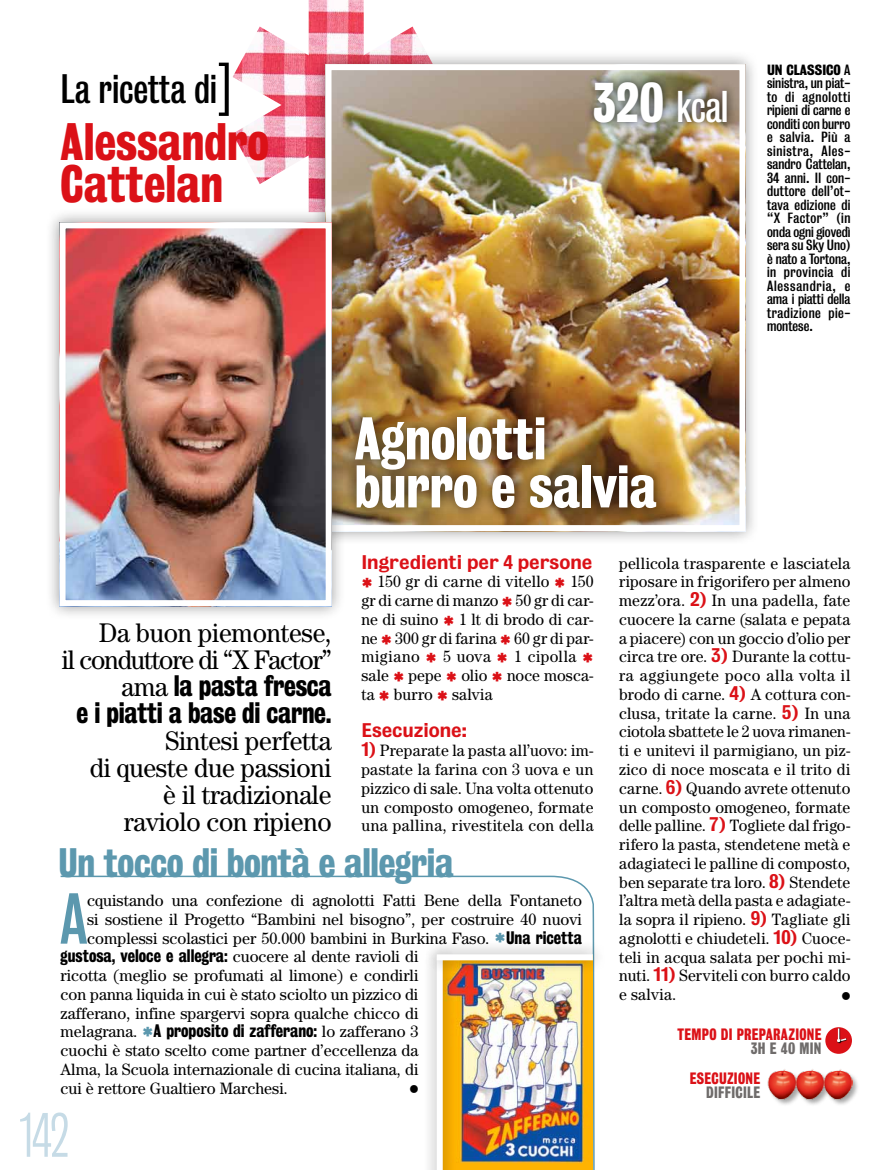
<style>
.page{position:relative;width:893px;height:1170px;background:#fff}
.page>*{position:absolute;margin:0;border:0;box-sizing:border-box;transform-origin:0 0}
.t1{font:65.4px "Bureau Grotesque Three Three";color:#5c98ae}
.t2{font:57px "Bureau Grotesque Three One";color:#c6dbe6;scale:.89 1}
.t3{font:54.75px/48px "Bureau Grotesque Three Seven";color:#fff}
.t4{font:48px/42px "Bureau Grotesque Three Seven";color:#db1117}
.t5{font:40.5px "Bureau Grotesque Three Three";color:#fff}
.t6{font:37.5px "Bureau Grotesque Three Seven";letter-spacing:-.01em;color:#5c98ae}
.t7{font:37.5px "Bureau Grotesque Three Three";letter-spacing:.01em;color:#000}
.t8{font:31.5px "Bureau Grotesque Three Seven";color:#db1117}
.t9{font:27px/27px "Century Std";letter-spacing:-.01em;color:#000;text-align:right;scale:.95 1}
.t10{font:27px/27px "Century Std";letter-spacing:-.04em;color:#000;text-align:right;scale:.95 1}
.t11{font:27px/27px "Bureau Grotesque Three Seven";letter-spacing:-.01em;color:#000;text-align:right;scale:.95 1}
.t12{font:18px "Bureau Grotesque Five Five";color:#db1117}
.t13{font:18px "Bureau Grotesque Three Seven";color:#000;scale:.95 1}
.t14{font:16.5px/18.8px "Century Std";letter-spacing:.005em;color:#000;text-align:justify;scale:.95 1}
.t15{font:16.5px/18.8px "Century Std";letter-spacing:.005em;color:#000;text-align:justify}
.t16{font:16.5px "Bureau Grotesque Three Seven";color:#000}
.t17{font:16.5px "Century Std";letter-spacing:.025em;color:#000;scale:.95 1}
.t18{font:16.5px "Century Std";letter-spacing:.04em;color:#000;scale:.95 1}
.t19{font:15px "Bureau Grotesque Three Seven";letter-spacing:.02em;color:#db1117}
.t20{font:15px "Bureau Grotesque Three Seven";letter-spacing:.02em;color:#6f6c6b}
.t21{font:13.5px/13.5px "Bureau Grotesque Three Three";letter-spacing:.035em;color:#000;text-align:justify;scale:1.1 1}
.t22{font:13.5px "Bureau Grotesque Three Seven";color:#000;scale:1.1 1}
.s1{font-family:"Bureau Grotesque Three One";font-size:57px}
.s2{font-family:"Bureau Grotesque Three Seven";font-size:51px}
.s3{font-family:"Bureau Grotesque Three Three"}
.s4{font-family:"Century Std"}
.s5{font-family:"Bureau Grotesque Five Five";font-size:18px;color:#db1117}
.s6{font-family:"Bureau Grotesque Three Seven";font-size:31.5px;color:#5c98ae}
.s7{font-family:"Bureau Grotesque Three Seven"}
</style>
<div class="page">
<img style="left:233px;top:0;width:190px;height:208px">
<div style="left:312px;top:50px;width:447px;height:495px;background:#000;opacity:.4"></div>
<img style="left:332px;top:71px;width:406px;height:453px">
<div style="left:325px;top:64px;width:420px;height:467px;border:6px solid #fff"></div>
<div style="left:46px;top:208px;width:300px;height:412px;background:#000;opacity:.4"></div>
<img style="left:67px;top:229px;width:258px;height:370px">
<div style="left:60px;top:222px;width:272px;height:384px;border:6px solid #fff"></div>
<div style="left:342px;top:403px;width:328px;height:118px;background:#000;opacity:.7"></div>
<div style="left:585px;top:73px;width:151px;height:58px;background:#000;opacity:.75"></div>
<div style="left:825px;top:1027px;width:27px;height:26px;background:#db1117;border-radius:50%"></div>
<svg style="left:837px;top:1028px;width:11px;height:15px"></svg>
<svg style="left:60px;top:875px;width:535px;height:294px"></svg>
<img style="left:457px;top:974px;width:136px;height:195px">
<div style="left:768px;top:1069px;width:36px;height:37px;background:#000;opacity:.35"></div>
<img style="left:767px;top:1069px;width:29px;height:30px">
<div style="left:796px;top:1069px;width:36px;height:37px;background:#000;opacity:.35"></div>
<div style="left:824px;top:1069px;width:36px;height:37px;background:#000;opacity:.35"></div>
<div style="left:423px;top:942px;width:34px;height:227px;background:#000;opacity:.4"></div>
<div style="left:437px;top:955px;width:6px;height:214px;background:#fff"></div>
<div style="left:423px;top:940px;width:183px;height:34px;background:#000;opacity:.4"></div>
<div style="left:437px;top:954px;width:156px;height:6px;background:#fff"></div>
<h3 class="t7" style="left:61px;top:68px;width:173px">La ricetta di<span class="s1">]</span></h3>
<h3 class="t4" style="left:61px;top:121px;width:210px">Alessandro<br>Cattelan</h3>
<h3 class="t5" style="left:593px;top:84px;width:137px"><span class="s2">320</span> kcal</h3>
<h3 class="t3" style="left:355px;top:414px;width:304px">Agnolotti burro e salvia</h3>
<p class="t22" style="left:767px;top:62px;width:77px">un classico <span class="s3">A</span></p>
<p class="t21" style="left:767px;top:76px;width:77px">sinistra, un piat&shy;to di agnolotti ripieni di carne e conditi con burro e salvia. Più a sinistra, Ales&shy;sandro Cattelan, 34 anni. Il con&shy;duttore dell’ot&shy;tava edizione di “X Factor” (in onda ogni giovedì sera su Sky Uno) è nato a Tortona, in provincia di Alessandria, e ama i piatti della tradizione pie&shy;montese.</p>
<h3 class="t10" style="left:62px;top:619px;width:286px">Da buon piemontese,<br>il conduttore di “X Factor”</h3>
<h3 class="t11" style="left:77px;top:672px;width:270px"><span class="s4">ama</span> la pasta fresca<br>e i piatti a base di carne.</h3>
<h3 class="t9" style="left:90px;top:727px;width:256px">Sintesi perfetta<br>di queste due passioni è il tradizionale raviolo con ripieno</h3>
<p class="t12" style="left:361px;top:551px;width:233px">Ingredienti per 4 persone</p>
<h3 class="t8" style="left:361px;top:572px;width:13px">*</h3>
<p class="t14" style="left:378px;top:572px;width:182px">150 gr di carne di vitello</p>
<h3 class="t8" style="left:554px;top:572px;width:13px">*</h3>
<p class="t14" style="left:570px;top:572px;width:26px">150</p>
<p class="t14" style="left:361px;top:590px;width:146px">gr di carne di manzo</p>
<h3 class="t8" style="left:501px;top:591px;width:13px">*</h3>
<p class="t14" style="left:516px;top:590px;width:84px">50 gr di car-</p>
<p class="t14" style="left:361px;top:609px;width:83px">ne di suino</p>
<h3 class="t8" style="left:443px;top:609px;width:13px">*</h3>
<p class="t14" style="left:459px;top:609px;width:143px">1 lt di brodo di car-</p>
<p class="t14" style="left:361px;top:628px;width:19px">ne</p>
<h3 class="t8" style="left:381px;top:628px;width:13px">*</h3>
<p class="t14" style="left:395px;top:628px;width:109px">300 gr di farina</p>
<h3 class="t8" style="left:500px;top:628px;width:13px">*</h3>
<p class="t14" style="left:514px;top:628px;width:85px">60 gr di par-</p>
<p class="t18" style="left:361px;top:647px;width:63px">migiano</p>
<h3 class="t8" style="left:426px;top:647px;width:13px">*</h3>
<p class="t14" style="left:443px;top:647px;width:52px">5 uova</p>
<h3 class="t8" style="left:497px;top:647px;width:13px">*</h3>
<p class="t17" style="left:514px;top:647px;width:67px">1 cipolla</p>
<p class="t14" style="left:361px;top:665px;width:30px">sale</p>
<h3 class="t8" style="left:582px;top:647px;width:13px">*</h3>
<h3 class="t8" style="left:393px;top:666px;width:13px">*</h3>
<p class="t14" style="left:408px;top:665px;width:36px">pepe</p>
<h3 class="t8" style="left:446px;top:666px;width:13px">*</h3>
<p class="t14" style="left:461px;top:665px;width:29px">olio</p>
<h3 class="t8" style="left:492px;top:666px;width:13px">*</h3>
<p class="t14" style="left:507px;top:665px;width:93px">noce mosca-</p>
<p class="t14" style="left:361px;top:684px;width:16px">ta</p>
<h3 class="t8" style="left:379px;top:684px;width:13px">*</h3>
<p class="t14" style="left:394px;top:684px;width:43px">burro</p>
<h3 class="t8" style="left:437px;top:684px;width:13px">*</h3>
<p class="t14" style="left:452px;top:684px;width:44px">salvia</p>
<p class="t12" style="left:361px;top:720px;width:107px">Esecuzione:</p>
<p class="t14" style="left:361px;top:740px;width:246px"><span class="s5">1)</span> Preparate la pasta all’uovo: im&shy;pastate la farina con 3 uova e un pizzico di sale. Una volta ottenuto un composto omogeneo, formate una pallina, rivestitela con della</p>
<h3 class="t6" style="left:58px;top:840px;width:397px">Un tocco di bontà e allegria</h3>
<h1 class="t1" style="left:60px;top:882px;width:28px">A</h1>
<p class="t15" style="left:87px;top:890px;width:496px">cquistando una confezione di agnolotti Fatti Bene della Fontaneto si sostiene il Progetto “Bambini nel bisogno”, per costruire 40 nuovi complessi scolastici per 50.000 bambini in Burkina Faso. <span class="s6">*</span><span class="s7">Una ricetta</span></p>
<p class="t16" style="left:61px;top:946px;width:359px">gustosa, veloce e allegra: <span class="s4">cuocere al dente ravioli di</span></p>
<p class="t15" style="left:61px;top:965px;width:359px">ricotta (meglio se profumati al limone) e condirli con panna liquida in cui è stato sciolto un pizzico di zafferano, infine spargervi sopra qualche chicco di melagrana. <span class="s6">*</span><span class="s7">A proposito di zafferano:</span> lo zafferano 3 cuochi è stato scelto come partner d’eccellenza da Alma, la Scuola internazionale di cucina italiana, di cui è rettore Gualtiero Marchesi.</p>
<p class="t13" style="left:410px;top:1077px;width:11px">•</p>
<h2 class="t2" style="left:19px;top:1104px;width:58px">142</h2>
<p class="t14" style="left:619px;top:553px;width:245px">pellicola trasparente e lasciatela riposare in frigorifero per almeno mezz’ora. <span class="s5">2)</span> In una padella, fate cuocere la carne (salata e pepata a piacere) con un goccio d’olio per circa tre ore. <span class="s5">3)</span> Durante la cottu&shy;ra aggiungete poco alla volta il brodo di carne. <span class="s5">4)</span> A cottura con&shy;clusa, tritate la carne. <span class="s5">5)</span> In una ciotola sbattete le 2 uova rimanen&shy;ti e unitevi il parmigiano, un piz&shy;zico di noce moscata e il trito di carne. <span class="s5">6)</span> Quando avrete ottenuto un composto omogeneo, formate delle palline. <span class="s5">7)</span> Togliete dal frigo&shy;rifero la pasta, stendetene metà e adagiateci le palline di composto, ben separate tra loro. <span class="s5">8)</span> Stendete l’altra metà della pasta e adagiate&shy;la sopra il ripieno. <span class="s5">9)</span> Tagliate gli agnolotti e chiudeteli. <span class="s5">10)</span> Cuoce&shy;teli in acqua salata per pochi mi&shy;nuti. <span class="s5">11)</span> Serviteli con burro caldo e salvia.</p>
<p class="t13" style="left:842px;top:984px;width:11px">•</p>
<p class="t19" style="left:678px;top:1025px;width:145px">tempo di preparazione</p>
<p class="t20" style="left:751px;top:1039px;width:72px">3h e 40 min</p>
<p class="t19" style="left:690px;top:1069px;width:72px">esecuzione</p>
<p class="t20" style="left:706px;top:1083px;width:55px">difficile</p>
</div>
